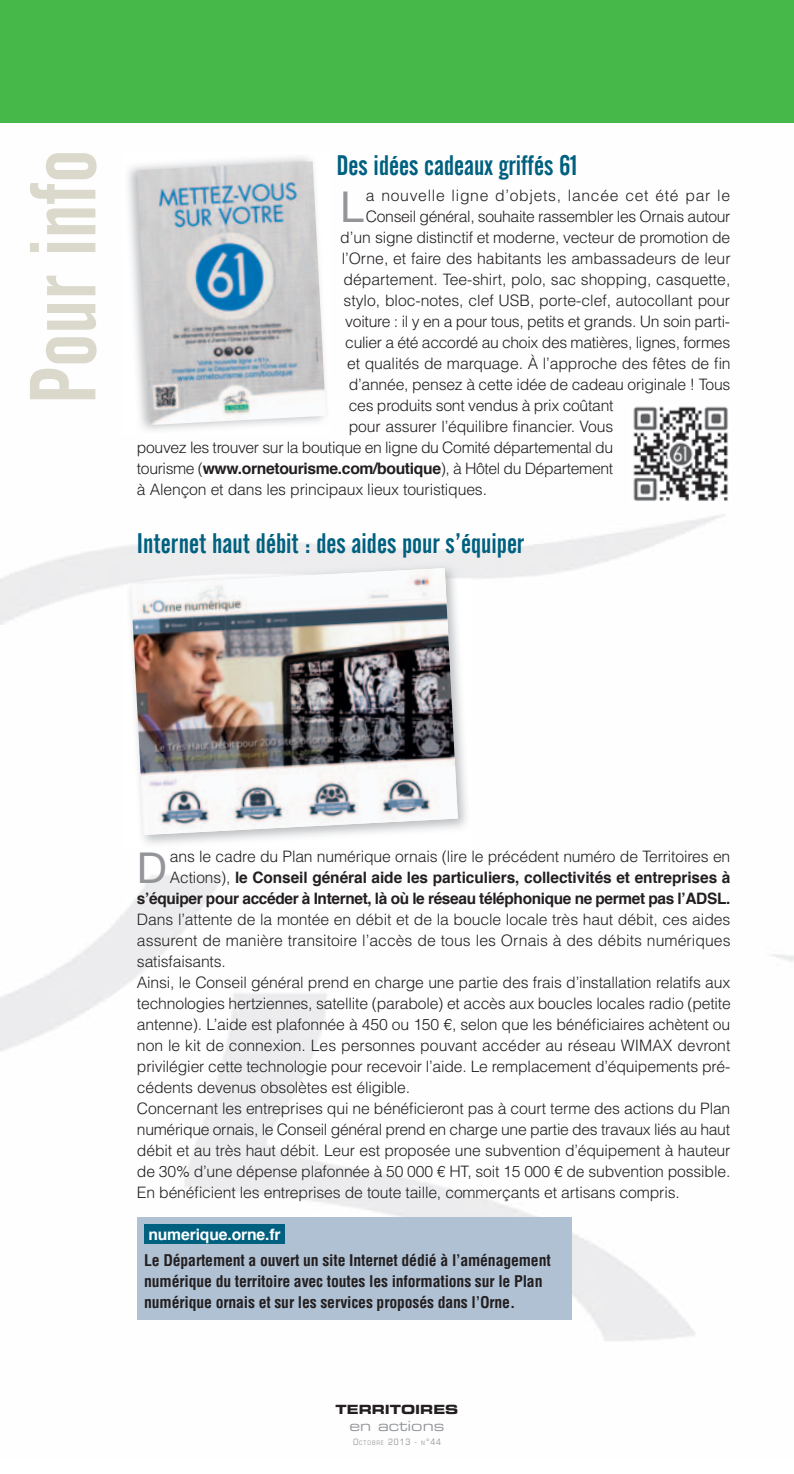
<style>
.page{position:relative;width:794px;height:1474px;background:#fff}
.page>*{position:absolute;margin:0;border:0;box-sizing:border-box;transform-origin:0 0}
.t1{font:92.75px "Alternate Gothic No 2 BT";color:#dad9cb}
.t2{font:42.7px "Helvetica Neue";color:#939598}
.t3{font:28px "Alternate Gothic No 2 BT";color:#00607f}
.t4{font:300 15.75px/21px "Helvetica";letter-spacing:-.01em;color:#231f20}
.t5{font:700 15.75px/21px "Helvetica";letter-spacing:-.015em;color:#231f20;text-align:right}
.t6{font:700 condensed 15.75px/21px "Helvetica";letter-spacing:-.01em;color:#231f20}
.t7{font:300 15.75px "Helvetica";letter-spacing:.045em;color:#231f20}
.t8{font:700 15.75px "Helvetica";letter-spacing:-.01em;color:#fff}
.t9{font:14px "Eurostile Extended Two";color:#939598}
.t10{font:12.78px "Eurostile Bold Extended Two";letter-spacing:-.005em;color:#231f20}
.t11{font:condensed 8.75px "Eurostile";letter-spacing:.1em;color:#939598}
.s1{font-weight:700}
.s2{font-weight:300}
.s3{font-size:6.12px}
</style>
<div class="page">
<img style="left:0;top:122px;width:794px;height:1219px">
<div style="left:0;top:0;width:794px;height:122px;background:#46b749"></div>
<img style="left:125px;top:562px;width:346px;height:286px">
<img style="left:131px;top:568px;width:327px;height:267px">
<div style="left:137px;top:1216px;width:434px;height:103px;background:#b0c1d3"></div>
<div style="left:144px;top:1224px;width:141px;height:19px;background:#00607f"></div>
<img style="left:123px;top:152px;width:207px;height:282px">
<img style="left:137px;top:161px;width:189px;height:264px">
<img style="left:629px;top:405px;width:101px;height:99px">
<h1 class="t1" style="left:12px;top:404px;width:256px;rotate:-90deg">Pour info</h1>
<h3 class="t3" style="left:336px;top:150px;width:243px">Des idées cadeaux griffés 61</h3>
<h2 class="t2" style="left:340px;top:181px;width:25px">L</h2>
<p class="t7" style="left:366px;top:186px;width:366px">a nouvelle ligne d’objets, lancée cet été par le</p>
<p class="t4" style="left:366px;top:206px;width:366px">Conseil général, souhaite rassembler les Ornais autour</p>
<p class="t4" style="left:340px;top:227px;width:392px">d’un signe distinctif et moderne, vecteur de promotion de</p>
<p class="t4" style="left:342px;top:248px;width:390px">l’Orne, et faire des habitants les ambassadeurs de leur</p>
<p class="t4" style="left:343px;top:269px;width:388px">département. Tee-shirt, polo, sac shopping, casquette,</p>
<p class="t4" style="left:343px;top:290px;width:388px">stylo, bloc-notes, clef USB, porte-clef, autocollant pour</p>
<p class="t4" style="left:345px;top:311px;width:386px">voiture : il y en a pour tous, petits et grands. Un soin parti-</p>
<p class="t4" style="left:345px;top:332px;width:386px">culier a été accordé au choix des matières, lignes, formes</p>
<p class="t4" style="left:347px;top:353px;width:385px">et qualités de marquage. À l’approche des fêtes de fin</p>
<p class="t4" style="left:349px;top:374px;width:383px">d’année, pensez à cette idée de cadeau originale ! Tous</p>
<p class="t4" style="left:349px;top:395px;width:266px">ces produits sont vendus à prix coûtant</p>
<p class="t4" style="left:349px;top:416px;width:266px">pour assurer l’équilibre financier. Vous</p>
<p class="t4" style="left:137px;top:437px;width:478px">pouvez les trouver sur la boutique en ligne du Comité départemental du</p>
<p class="t4" style="left:137px;top:458px;width:478px">tourisme (<span class="s1">www.ornetourisme.com/boutique</span>), à Hôtel du Département</p>
<p class="t4" style="left:137px;top:479px;width:351px">à Alençon et dans les principaux lieux touristiques.</p>
<h3 class="t3" style="left:137px;top:527px;width:389px">Internet haut débit : des aides pour s’équiper</h3>
<p class="t5" style="left:137px;top:846px;width:595px"><span class="s2">ans le cadre du Plan numérique ornais (lire le précédent numéro de Territoires en<br>Actions),</span> le Conseil général aide les particuliers, collectivités et entreprises à s’équiper pour accéder à Internet, là où le réseau téléphonique ne permet pas l’ADSL.</p>
<p class="t4" style="left:137px;top:909px;width:595px">Dans l’attente de la montée en débit et de la boucle locale très haut débit, ces aides assurent de manière transitoire l’accès de tous les Ornais à des débits numériques satisfaisants.<br>Ainsi, le Conseil général prend en charge une partie des frais d’installation relatifs aux technologies hertziennes, satellite (parabole) et accès aux boucles locales radio (petite antenne). L’aide est plafonnée à 450 ou 150 €, selon que les bénéficiaires achètent ou non le kit de connexion. Les personnes pouvant accéder au réseau WIMAX devront privilégier cette technologie pour recevoir l’aide. Le remplacement d’équipements pré&shy;cédents devenus obsolètes est éligible.<br>Concernant les entreprises qui ne bénéficieront pas à court terme des actions du Plan numérique ornais, le Conseil général prend en charge une partie des travaux liés au haut débit et au très haut débit. Leur est proposée une subvention d’équipement à hauteur de 30% d’une dépense plafonnée à 50 000 € HT, soit 15 000 € de subvention possible.<br>En bénéficient les entreprises de toute taille, commerçants et artisans compris.</p>
<p class="t8" style="left:148px;top:1221px;width:134px">numerique.orne.fr</p>
<p class="t6" style="left:144px;top:1249px;width:408px">Le Département a ouvert un site Internet dédié à l’aménagement numérique du territoire avec toutes les informations sur le Plan numérique ornais et sur les services proposés dans l’Orne.</p>
<h2 class="t2" style="left:137px;top:842px;width:32px">D</h2>
<p class="t10" style="left:335px;top:1400px;width:124px">TERRITOIRES</p>
<p class="t9" style="left:349px;top:1416px;width:96px">en actions</p>
<p class="t11" style="left:353px;top:1436px;width:89px">O<span class="s3">CTOBRE</span> 2013 - <span class="s3">N</span>°44</p>
</div>
